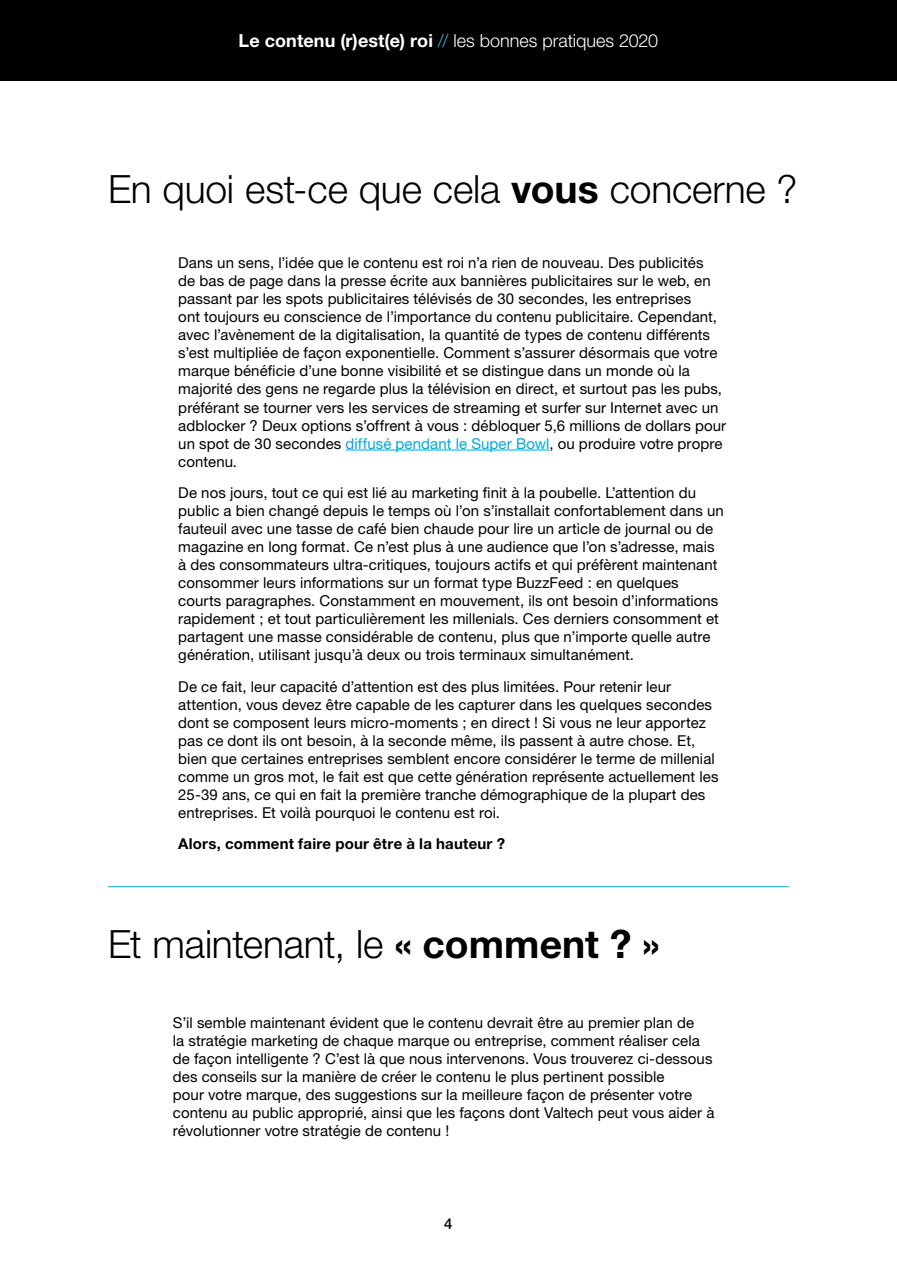
<style>
.page{position:relative;width:897px;height:1264px;background:#fff}
.page>*{position:absolute;margin:0;border:0;box-sizing:border-box;transform-origin:0 0}
.t1{font:300 39px "Helvetica Neue LT Std";letter-spacing:-.005em;color:#000}
.t2{font:300 18px "Helvetica Neue LT Std";color:#fff}
.t3{font:15px/18px "Helvetica Neue LT Std";letter-spacing:.005em;color:#000}
.t4{font:700 15px "Helvetica Neue LT Std";letter-spacing:.015em;color:#000}
.t5{font:500 15px "Helvetica Neue LT Std";color:#000}
.s1{font-weight:700}
.s2{color:#35baec}
.s3{color:#00a7e0}
</style>
<div class="page">
<div style="left:0;top:0;width:896px;height:81px;background:#000"></div>
<hr style="left:345px;top:449px;width:204px;height:1px;background:#00a7e0">
<hr style="left:108px;top:886px;width:680px;height:1px;background:#00a7e0">
<p class="t2" style="left:239px;top:30px;width:421px"><span class="s1">Le contenu (r)est(e) roi</span> <span class="s2">//</span> les bonnes pratiques 2020</p>
<h1 class="t1" style="left:108px;top:165px;width:691px">En quoi est-ce que cela <span class="s1">vous</span> concerne ?</h1>
<p class="t3" style="left:178px;top:254px;width:549px">Dans un sens, l’idée que le contenu est roi n’a rien de nouveau. Des publicités<br>de bas de page dans la presse écrite aux bannières publicitaires sur le web, en passant par les spots publicitaires télévisés de 30 secondes, les entreprises<br>ont toujours eu conscience de l’importance du contenu publicitaire. Cependant, avec l’avènement de la digitalisation, la quantité de types de contenu différents s’est multipliée de façon exponentielle. Comment s’assurer désormais que votre marque bénéficie d’une bonne visibilité et se distingue dans un monde où la majorité des gens ne regarde plus la télévision en direct, et surtout pas les pubs, préférant se tourner vers les services de streaming et surfer sur Internet avec un adblocker ? Deux options s’offrent à vous : débloquer 5,6 millions de dollars pour un spot de 30 secondes <span class="s3">diffusé pendant le Super Bowl</span>, ou produire votre propre contenu.</p>
<p class="t3" style="left:178px;top:483px;width:547px">De nos jours, tout ce qui est lié au marketing finit à la poubelle. L’attention du public a bien changé depuis le temps où l’on s’installait confortablement dans un fauteuil avec une tasse de café bien chaude pour lire un article de journal ou de magazine en long format. Ce n’est plus à une audience que l’on s’adresse, mais à des consommateurs ultra-critiques, toujours actifs et qui préfèrent maintenant consommer leurs informations sur un format type BuzzFeed : en quelques courts paragraphes. Constamment en mouvement, ils ont besoin d’informations rapidement ; et tout particulièrement les millenials. Ces derniers consomment et partagent une masse considérable de contenu, plus que n’importe quelle autre génération, utilisant jusqu’à deux ou trois terminaux simultanément.</p>
<p class="t3" style="left:178px;top:677px;width:541px">De ce fait, leur capacité d’attention est des plus limitées. Pour retenir leur attention, vous devez être capable de les capturer dans les quelques secondes dont se composent leurs micro-moments ; en direct ! Si vous ne leur apportez pas ce dont ils ont besoin, à la seconde même, ils passent à autre chose. Et, bien que certaines entreprises semblent encore considérer le terme de millenial comme un gros mot, le fait est que cette génération représente actuellement les 25-39 ans, ce qui en fait la première tranche démographique de la plupart des entreprises. Et voilà pourquoi le contenu est roi.</p>
<p class="t4" style="left:178px;top:834px;width:328px">Alors, comment faire pour être à la hauteur ?</p>
<h1 class="t1" style="left:108px;top:920px;width:553px">Et maintenant, le <span class="s1">« comment ? »</span></h1>
<p class="t3" style="left:173px;top:1013px;width:543px">S’il semble maintenant évident que le contenu devrait être au premier plan de<br>la stratégie marketing de chaque marque ou entreprise, comment réaliser cela de façon intelligente ? C’est là que nous intervenons. Vous trouverez ci-dessous des conseils sur la manière de créer le contenu le plus pertinent possible<br>pour votre marque, des suggestions sur la meilleure façon de présenter votre contenu au public approprié, ainsi que les façons dont Valtech peut vous aider à révolutionner votre stratégie de contenu !</p>
<p class="t5" style="left:444px;top:1214px;width:10px">4</p>
</div>
